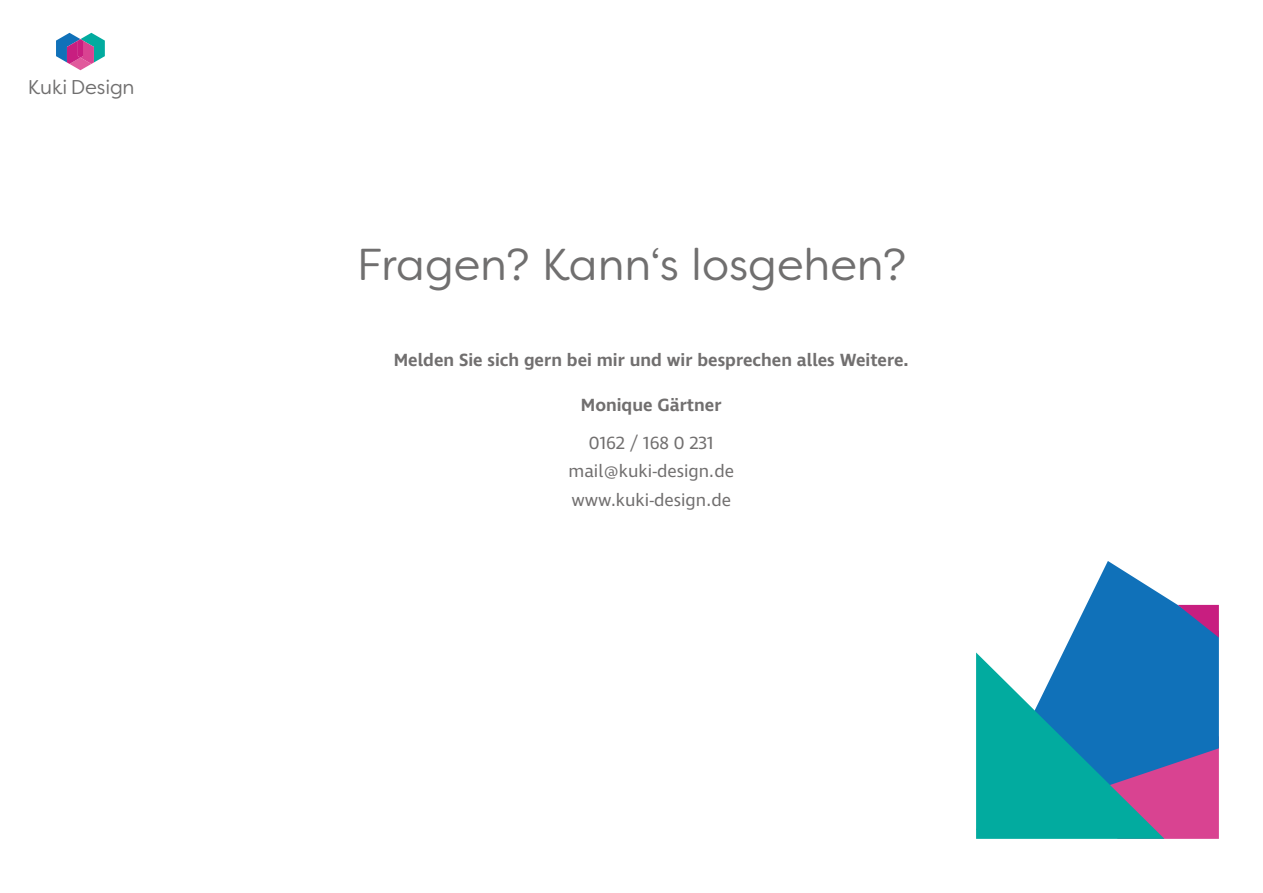
<style>
.page{position:relative;width:1263px;height:893px;background:#fff}
.page>*{position:absolute;margin:0;border:0;box-sizing:border-box;transform-origin:0 0}
.t1{font:44.55px "Filson Soft";color:#706f6f}
.t2{font:19.95px "Filson Soft";letter-spacing:-.005em;color:#706f6f}
.t3{font:600 18px "Ingra";color:#716f6f}
.t4{font:18px/28.5px "Ingra";color:#716f6f;text-align:center}
</style>
<div class="page">
<svg style="left:56px;top:33px;width:49px;height:37px"></svg>
<svg style="left:1063px;top:561px;width:156px;height:91px;fill:#1071b9"></svg>
<svg style="left:976px;top:652px;width:243px;height:187px;background:#3489ad"></svg>
<svg style="left:1178px;top:605px;width:41px;height:33px"></svg>
<p class="t2" style="left:28px;top:75px;width:108px">Kuki Design</p>
<h1 class="t1" style="left:357px;top:236px;width:551px">Fragen? Kann‘s losgehen?</h1>
<p class="t3" style="left:394px;top:348px;width:516px">Melden Sie sich gern bei mir und wir besprechen alles Weitere.</p>
<p class="t3" style="left:581px;top:394px;width:142px">Monique Gärtner</p>
<p class="t4" style="left:568px;top:429px;width:167px">0162 / 168 0 231 mail@kuki-design.de www.kuki-design.de</p>
</div>
